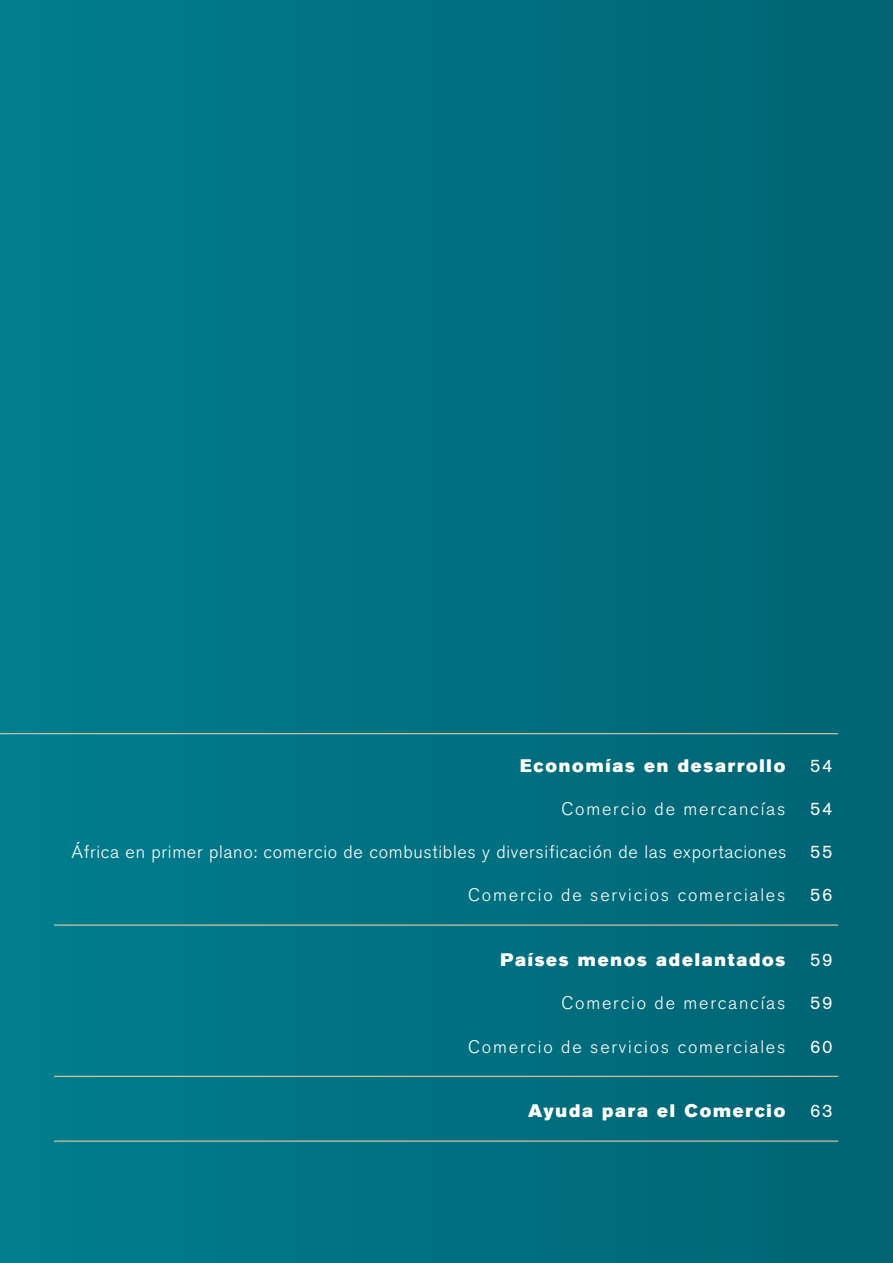
<style>
.page{position:relative;width:893px;height:1263px;background:#fff}
.page>*{position:absolute;margin:0;border:0;box-sizing:border-box;transform-origin:0 0}
.t1{font:300 18px "Akzidenz Grotesk BE";letter-spacing:.1em;color:#fff}
.t2{font:300 18px "Akzidenz Grotesk BE";letter-spacing:.04em;color:#fff}
.t3{font:18px "Akzidenz Grotesk BE Super";letter-spacing:.1em;color:#fff}
.t4{font:18px "Akzidenz Grotesk BQ";letter-spacing:.095em;color:#fff}
</style>
<div class="page">
<div style="left:0;top:0;width:893px;height:1263px;background:linear-gradient(to right,#007e8f,#006473)"></div>
<hr style="left:0;top:733px;width:838px;height:1px;background:#fdd6a9">
<hr style="left:54px;top:925px;width:784px;height:1px;background:#fdd6a9">
<hr style="left:54px;top:1076px;width:784px;height:1px;background:#fdd6a9">
<hr style="left:54px;top:1141px;width:784px;height:1px;background:#fdd6a9">
<p class="t3" style="left:520px;top:755px;width:267px">Economías en desarrollo</p>
<p class="t4" style="left:810px;top:755px;width:24px">54</p>
<p class="t1" style="left:561px;top:798px;width:225px">Comercio de mercancías</p>
<p class="t4" style="left:810px;top:798px;width:24px">54</p>
<p class="t2" style="left:71px;top:842px;width:716px">África en primer plano: comercio de combustibles y diversificación de las exportaciones</p>
<p class="t4" style="left:810px;top:841px;width:24px">55</p>
<p class="t1" style="left:468px;top:885px;width:319px">Comercio de servicios comerciales</p>
<p class="t4" style="left:810px;top:884px;width:24px">56</p>
<p class="t3" style="left:500px;top:949px;width:286px">Países menos adelantados</p>
<p class="t4" style="left:810px;top:949px;width:24px">59</p>
<p class="t1" style="left:561px;top:993px;width:225px">Comercio de mercancías</p>
<p class="t4" style="left:810px;top:992px;width:24px">59</p>
<p class="t1" style="left:468px;top:1036px;width:319px">Comercio de servicios comerciales</p>
<p class="t4" style="left:810px;top:1035px;width:24px">60</p>
<p class="t3" style="left:528px;top:1100px;width:259px">Ayuda para el Comercio</p>
<p class="t4" style="left:810px;top:1100px;width:24px">63</p>
</div>
